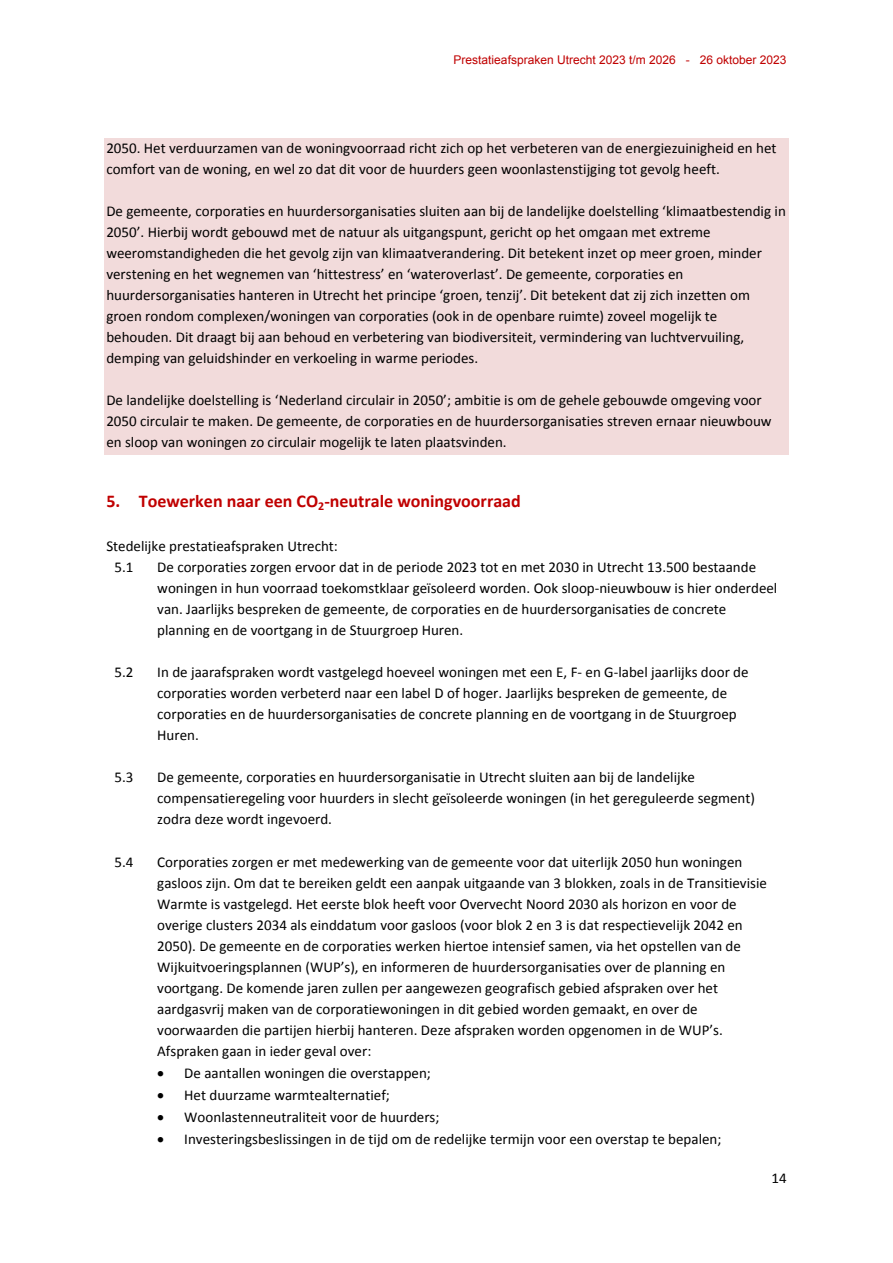
<style>
.page{position:relative;width:893px;height:1263px;background:#fff}
.page>*{position:absolute;margin:0;border:0;box-sizing:border-box;transform-origin:0 0}
.t1{font:700 18px "Calibri";color:#c00000}
.t2{font:15px/21px "Calibri";color:#000}
.t3{font:12px "Arial";color:#c00000}
</style>
<div class="page">
<div style="left:104px;top:138px;width:684px;height:21px;background:#f2dbdb"></div>
<div style="left:104px;top:159px;width:684px;height:21px;background:#f2dbdb"></div>
<div style="left:104px;top:180px;width:684px;height:21px;background:#f2dbdb"></div>
<div style="left:104px;top:201px;width:684px;height:21px;background:#f2dbdb"></div>
<div style="left:104px;top:222px;width:684px;height:22px;background:#f2dbdb"></div>
<div style="left:104px;top:244px;width:684px;height:21px;background:#f2dbdb"></div>
<div style="left:104px;top:265px;width:684px;height:21px;background:#f2dbdb"></div>
<div style="left:104px;top:286px;width:684px;height:21px;background:#f2dbdb"></div>
<div style="left:104px;top:307px;width:684px;height:21px;background:#f2dbdb"></div>
<div style="left:104px;top:328px;width:684px;height:21px;background:#f2dbdb"></div>
<div style="left:104px;top:349px;width:684px;height:21px;background:#f2dbdb"></div>
<div style="left:104px;top:370px;width:684px;height:21px;background:#f2dbdb"></div>
<div style="left:104px;top:391px;width:684px;height:21px;background:#f2dbdb"></div>
<div style="left:104px;top:412px;width:684px;height:21px;background:#f2dbdb"></div>
<div style="left:104px;top:433px;width:684px;height:21px;background:#f2dbdb"></div>
<p class="t3" style="left:453px;top:53px;width:334px">Prestatieafspraken Utrecht 2023 t/m 2026 - 26 oktober 2023</p>
<p class="t2" style="left:106px;top:137px;width:671px">2050. Het verduurzamen van de woningvoorraad richt zich op het verbeteren van de energiezuinigheid en het comfort van de woning, en wel zo dat dit voor de huurders geen woonlastenstijging tot gevolg heeft.</p>
<p class="t2" style="left:106px;top:200px;width:681px">De gemeente, corporaties en huurdersorganisaties sluiten aan bij de landelijke doelstelling ‘klimaatbestendig in 2050’. Hierbij wordt gebouwd met de natuur als uitgangspunt, gericht op het omgaan met extreme weeromstandigheden die het gevolg zijn van klimaatverandering. Dit betekent inzet op meer groen, minder verstening en het wegnemen van ‘hittestress’ en ‘wateroverlast’. De gemeente, corporaties en huurdersorganisaties hanteren in Utrecht het principe ‘groen, tenzij’. Dit betekent dat zij zich inzetten om groen rondom complexen/woningen van corporaties (ook in de openbare ruimte) zoveel mogelijk te behouden. Dit draagt bij aan behoud en verbetering van biodiversiteit, vermindering van luchtvervuiling, demping van geluidshinder en verkoeling in warme periodes.</p>
<p class="t2" style="left:106px;top:390px;width:666px">De landelijke doelstelling is ‘Nederland circulair in 2050’; ambitie is om de gehele gebouwde omgeving voor<br>2050 circulair te maken. De gemeente, de corporaties en de huurdersorganisaties streven ernaar nieuwbouw en sloop van woningen zo circulair mogelijk te laten plaatsvinden.</p>
<p class="t1" style="left:106px;top:490px;width:416px">5. Toewerken naar een CO<sub>2</sub>-neutrale woningvoorraad</p>
<p class="t2" style="left:114px;top:535px;width:225px;text-indent:-8px">Stedelijke prestatieafspraken Utrecht:<br>5.1</p>
<p class="t2" style="left:157px;top:556px;width:621px">De corporaties zorgen ervoor dat in de periode 2023 tot en met 2030 in Utrecht 13.500 bestaande woningen in hun voorraad toekomstklaar geïsoleerd worden. Ook sloop-nieuwbouw is hier onderdeel van. Jaarlijks bespreken de gemeente, de corporaties en de huurdersorganisaties de concrete planning en de voortgang in de Stuurgroep Huren.</p>
<p class="t2" style="left:114px;top:661px;width:20px">5.2</p>
<p class="t2" style="left:157px;top:661px;width:593px">In de jaarafspraken wordt vastgelegd hoeveel woningen met een E, F- en G-label jaarlijks door de corporaties worden verbeterd naar een label D of hoger. Jaarlijks bespreken de gemeente, de corporaties en de huurdersorganisaties de concrete planning en de voortgang in de Stuurgroep Huren.</p>
<p class="t2" style="left:114px;top:767px;width:20px">5.3</p>
<p class="t2" style="left:157px;top:767px;width:599px">De gemeente, corporaties en huurdersorganisatie in Utrecht sluiten aan bij de landelijke compensatieregeling voor huurders in slecht geïsoleerde woningen (in het gereguleerde segment) zodra deze wordt ingevoerd.</p>
<p class="t2" style="left:114px;top:851px;width:20px">5.4</p>
<p class="t2" style="left:157px;top:851px;width:611px">Corporaties zorgen er met medewerking van de gemeente voor dat uiterlijk 2050 hun woningen gasloos zijn. Om dat te bereiken geldt een aanpak uitgaande van 3 blokken, zoals in de Transitievisie Warmte is vastgelegd. Het eerste blok heeft voor Overvecht Noord 2030 als horizon en voor de overige clusters 2034 als einddatum voor gasloos (voor blok 2 en 3 is dat respectievelijk 2042 en 2050). De gemeente en de corporaties werken hiertoe intensief samen, via het opstellen van de Wijkuitvoeringsplannen (WUP’s), en informeren de huurdersorganisaties over de planning en voortgang. De komende jaren zullen per aangewezen geografisch gebied afspraken over het aardgasvrij maken van de corporatiewoningen in dit gebied worden gemaakt, en over de voorwaarden die partijen hierbij hanteren. Deze afspraken worden opgenomen in de WUP’s.<br>Afspraken gaan in ieder geval over:</p>
<p class="t2" style="left:157px;top:1062px;width:275px">• De aantallen woningen die overstappen;</p>
<p class="t2" style="left:157px;top:1084px;width:234px">• Het duurzame warmtealternatief;</p>
<p class="t2" style="left:157px;top:1106px;width:284px">• Woonlastenneutraliteit voor de huurders;</p>
<p class="t2" style="left:157px;top:1128px;width:565px">• Investeringsbeslissingen in de tijd om de redelijke termijn voor een overstap te bepalen;</p>
<p class="t2" style="left:771px;top:1167px;width:17px">14</p>
</div>
